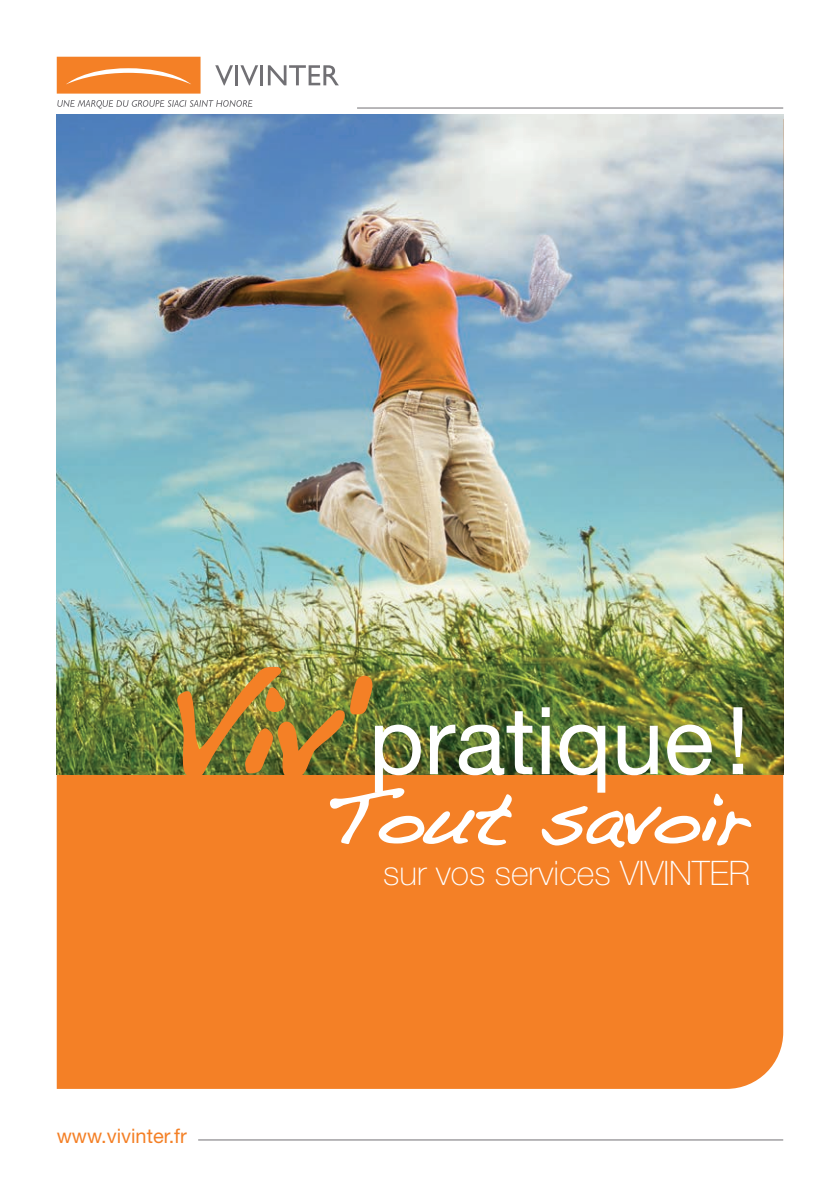
<style>
.page{position:relative;width:840px;height:1191px;background:#fff}
.page>*{position:absolute;margin:0;border:0;box-sizing:border-box;transform-origin:0 0}
.t1{font:93.6px "Helvetica Neue LT Std";color:#fff}
.t2{font:62.4px "Dakota";color:#fff}
.t3{font:100 33.8px "Helvetica Neue LT Std";color:#fff}
.t4{font:20px "Helvetica Neue LT Std";color:#f48026}
.s1{font-family:"Dakota";font-size:109.2px;color:#f48026}
</style>
<div class="page">
<div style="left:57px;top:774px;width:725px;height:315px;background:#f48026"></div>
<hr style="left:357px;top:108px;width:425px;height:1px;background:#717074">
<svg style="left:57px;top:57px;width:143px;height:37px;background:#f48b3a"></svg>
<svg style="left:57px;top:100px;width:195px;height:9px"></svg>
<svg style="left:215px;top:65px;width:18px;height:20px"></svg>
<hr style="left:235px;top:65px;width:3px;height:20px;background:#717074">
<svg style="left:240px;top:65px;width:18px;height:20px"></svg>
<hr style="left:260px;top:65px;width:3px;height:20px;background:#717074">
<svg style="left:268px;top:65px;width:71px;height:20px"></svg>
<hr style="left:57px;top:1139px;width:725px;height:1px;background:#717074">
<div style="left:45px;top:1126px;width:153px;height:24px;background:#fff"></div>
<img style="left:57px;top:115px;width:725px;height:659px">
<img style="left:170px;top:663px;width:342px;height:184px">
<svg style="left:540px;top:791px;width:213px;height:58px;background:#f6984f"></svg>
<h1 class="t1" style="left:170px;top:685px;width:580px"><span class="s1">Viv'</span>pratique!</h1>
<h2 class="t2" style="left:326px;top:779px;width:425px">Tout savoir</h2>
<p class="t3" style="left:383px;top:853px;width:368px">sur vos services VIVINTER</p>
<p class="t4" style="left:57px;top:1124px;width:131px">www.vivinter.fr</p>
</div>
